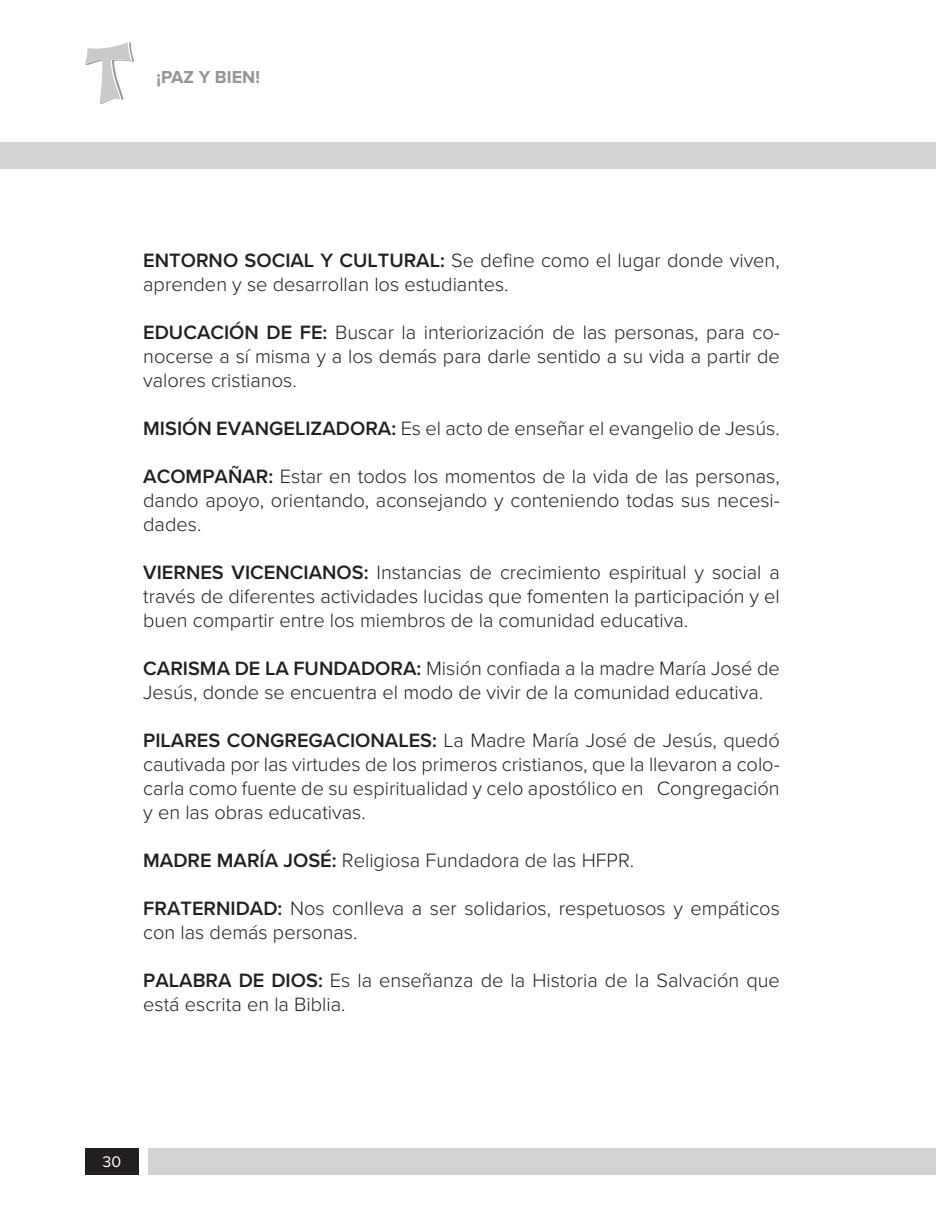
<style>
.page{position:relative;width:936px;height:1219px;background:#fff}
.page>*{position:absolute;margin:0;border:0;box-sizing:border-box;transform-origin:0 0}
.t1{font:300 20px/24px "Proxima Nova";color:#231f20}
.t2{font:700 18px "Proxima Nova";color:#939598}
.t3{font:16px "Proxima Nova";color:#fff}
.s1{font-weight:600}
</style>
<div class="page">
<div style="left:85px;top:1148px;width:54px;height:27px;background:#231f20"></div>
<div style="left:148px;top:1148px;width:787px;height:27px;background:#d3d3d3"></div>
<svg style="left:935px;top:1148px;width:1px;height:27px"></svg>
<div style="left:0;top:142px;width:935px;height:26px;background:#d3d3d3"></div>
<svg style="left:85px;top:42px;width:49px;height:62px"></svg>
<p class="t2" style="left:156px;top:66px;width:105px">¡PAZ Y BIEN!</p>
<p class="t1" style="left:143px;top:247px;width:638px"><span class="s1">ENTORNO SOCIAL Y CULTURAL:</span> Se define como el lugar donde viven, aprenden y se desarrollan los estudiantes.</p>
<p class="t1" style="left:143px;top:319px;width:638px;text-align:justify"><span class="s1">EDUCACIÓN DE FE:</span> Buscar la interiorización de las personas, para co&shy;nocerse a sí misma y a los demás para darle sentido a su vida a partir de valores cristianos.</p>
<p class="t1" style="left:143px;top:415px;width:638px"><span class="s1">MISIÓN EVANGELIZADORA:</span> Es el acto de enseñar el evangelio de Jesús.</p>
<p class="t1" style="left:143px;top:463px;width:638px;text-align:justify"><span class="s1">ACOMPAÑAR:</span> Estar en todos los momentos de la vida de las personas, dando apoyo, orientando, aconsejando y conteniendo todas sus necesi&shy;dades.</p>
<p class="t1" style="left:143px;top:559px;width:638px;text-align:justify"><span class="s1">VIERNES VICENCIANOS:</span> Instancias de crecimiento espiritual y social a través de diferentes actividades lucidas que fomenten la participación y el buen compartir entre los miembros de la comunidad educativa.</p>
<p class="t1" style="left:143px;top:655px;width:638px"><span class="s1">CARISMA DE LA FUNDADORA:</span> Misión confiada a la madre María José de<br>Jesús, donde se encuentra el modo de vivir de la comunidad educativa.</p>
<p class="t1" style="left:143px;top:727px;width:638px;text-align:justify"><span class="s1">PILARES CONGREGACIONALES:</span> La Madre María José de Jesús, quedó cautivada por las virtudes de los primeros cristianos, que la llevaron a colo&shy;carla como fuente de su espiritualidad y celo apostólico en Congregación y en las obras educativas.</p>
<p class="t1" style="left:143px;top:847px;width:492px"><span class="s1">MADRE MARÍA JOSÉ:</span> Religiosa Fundadora de las HFPR.</p>
<p class="t1" style="left:143px;top:895px;width:638px"><span class="s1">FRATERNIDAD:</span> Nos conlleva a ser solidarios, respetuosos y empáticos con las demás personas.</p>
<p class="t1" style="left:143px;top:967px;width:638px"><span class="s1">PALABRA DE DIOS:</span> Es la enseñanza de la Historia de la Salvación que está escrita en la Biblia.</p>
<p class="t3" style="left:102px;top:1150px;width:20px">30</p>
</div>
